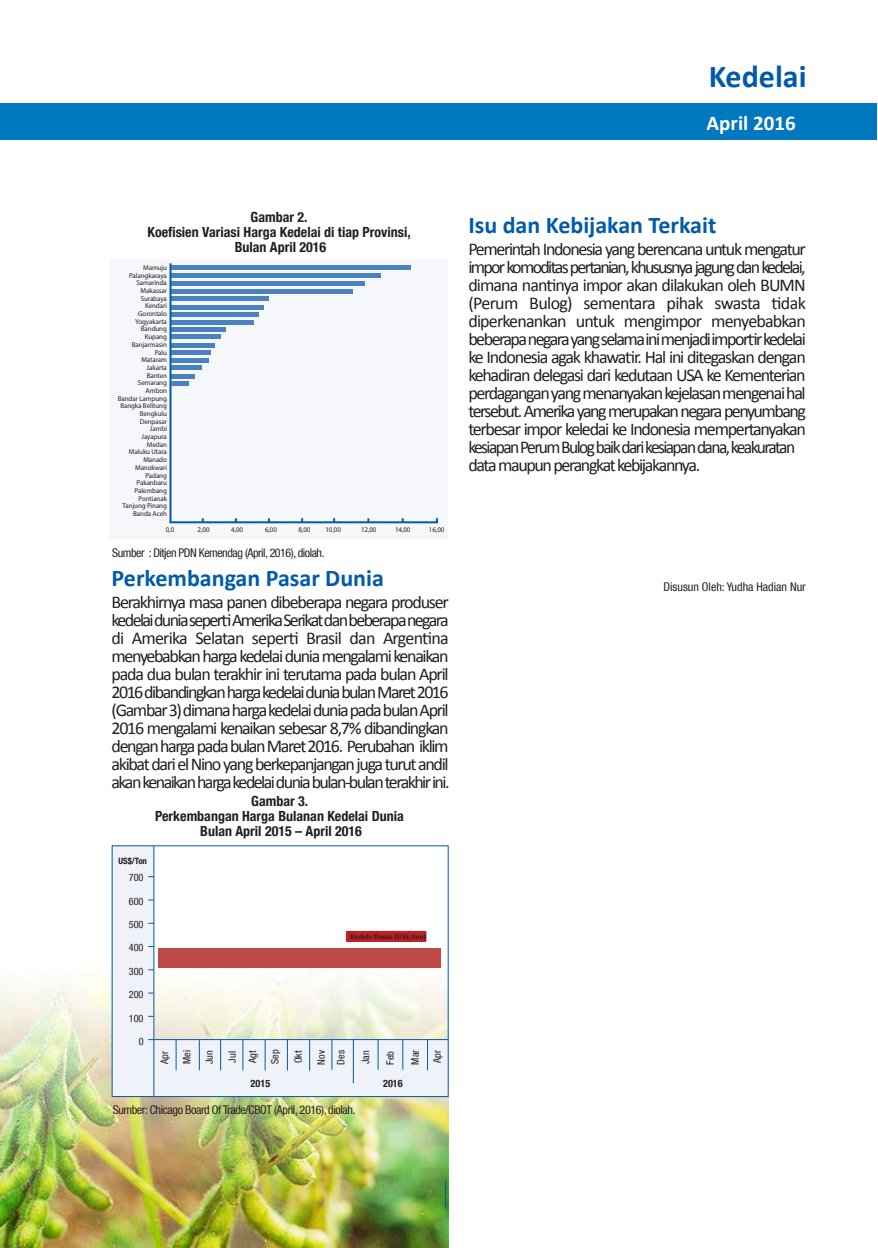
<style>
.page{position:relative;width:878px;height:1248px;background:#fff}
.page>*{position:absolute;margin:0;border:0;box-sizing:border-box;transform-origin:0 0}
.t1{font:700 32px "Calibri";color:#015aaa}
.t2{font:700 24px "Calibri";color:#015aaa}
.t3{font:700 21px "Calibri";color:#fff}
.t4{font:18px/18px "Calibri";letter-spacing:-.075em;color:#231f20;text-align:justify}
.t5{font:700 condensed 14px/15px "Helvetica Neue LT Com";color:#231f20;text-align:center}
.t6{font:condensed 12px "Helvetica Neue LT Com";letter-spacing:-.03em;color:#231f20}
.t7{font:condensed 12px "Helvetica Neue LT Com";color:#231f20}
.t8{font:condensed 10.2px/22.2px "Helvetica Neue LT Com";color:#231f20}
.t9{font:700 condensed 10.2px "Helvetica Neue LT Com";color:#231f20}
.t10{font:700 condensed 8.8px "Helvetica Neue LT Com";color:#231f20}
.t11{font:7px/7.6px "Myriad Pro";letter-spacing:-.01em;color:#231f20;text-align:right}
.t12{font:700 7px "Cambria";color:#231f20}
</style>
<div class="page">
<img style="left:0;top:948px;width:449px;height:300px">
<div style="left:0;top:104px;width:877px;height:36px;background:#0078c0"></div>
<svg style="left:445px;top:1180px;width:1px;height:28px"></svg>
<div style="left:110px;top:259px;width:338px;height:280px;background:#eff2f9"></div>
<div style="left:171px;top:358px;width:37px;height:5px;background:#4a81bf"></div>
<div style="left:171px;top:350px;width:40px;height:5px;background:#4a81bf"></div>
<div style="left:171px;top:365px;width:30px;height:5px;background:#4a81bf"></div>
<hr style="left:170px;top:343px;width:45px;height:4px;background:#4a81bf">
<hr style="left:171px;top:281px;width:194px;height:4px;background:#4a81bf">
<hr style="left:171px;top:335px;width:49px;height:4px;background:#4a81bf">
<hr style="left:171px;top:328px;width:55px;height:4px;background:#4a81bf">
<hr style="left:171px;top:305px;width:92px;height:4px;background:#4a81bf">
<hr style="left:171px;top:297px;width:98px;height:4px;background:#4a81bf">
<hr style="left:171px;top:289px;width:182px;height:4px;background:#4a81bf">
<div style="left:171px;top:273px;width:210px;height:5px;background:#4a81bf"></div>
<hr style="left:170px;top:266px;width:241px;height:4px;background:#4a81bf">
<div style="left:171px;top:320px;width:82px;height:5px;background:#4a81bf"></div>
<hr style="left:171px;top:312px;width:88px;height:4px;background:#4a81bf">
<hr style="left:171px;top:521px;width:267px;height:2px;background:#015aaa">
<div style="left:171px;top:374px;width:24px;height:5px;background:#4a81bf"></div>
<hr style="left:170px;top:263px;width:2px;height:260px;background:#015aaa">
<div style="left:171px;top:381px;width:18px;height:5px;background:#4a81bf"></div>
<div style="left:112px;top:846px;width:42px;height:250px;background:#eff2f9"></div>
<div style="left:151px;top:1040px;width:297px;height:57px;background:#eff2f9"></div>
<hr style="left:153px;top:846px;width:1px;height:250px;background:#015aaa">
<hr style="left:331px;top:1040px;width:1px;height:30px;background:#015aaa">
<hr style="left:309px;top:1040px;width:1px;height:31px;background:#015aaa">
<hr style="left:287px;top:1040px;width:1px;height:31px;background:#015aaa">
<hr style="left:265px;top:1040px;width:1px;height:31px;background:#015aaa">
<hr style="left:199px;top:1040px;width:1px;height:30px;background:#015aaa">
<hr style="left:220px;top:1040px;width:1px;height:30px;background:#015aaa">
<hr style="left:242px;top:1040px;width:1px;height:30px;background:#015aaa">
<hr style="left:176px;top:1040px;width:1px;height:30px;background:#015aaa">
<hr style="left:154px;top:1039px;width:294px;height:1px;background:#015aaa">
<hr style="left:427px;top:1040px;width:1px;height:30px;background:#015aaa">
<hr style="left:402px;top:1040px;width:1px;height:30px;background:#015aaa">
<hr style="left:378px;top:1040px;width:1px;height:30px;background:#015aaa">
<hr style="left:353px;top:1040px;width:1px;height:43px;background:#015aaa">
<div style="left:346px;top:931px;width:80px;height:11px;background:#c02025"></div>
<div style="left:158px;top:948px;width:283px;height:20px;background:#bf4b49"></div>
<h1 class="t1" style="left:709px;top:56px;width:99px">Kedelai</h1>
<p class="t3" style="left:707px;top:110px;width:91px">April 2016</p>
<p class="t5" style="left:148px;top:210px;width:265px">Gambar 2.<br>Koefisien Variasi Harga Kedelai di tiap Provinsi,<br>Bulan April 2016</p>
<p class="t11" style="left:118px;top:264px;width:51px">Mamuju<br>Palangkaraya<br>Samarinda<br>Makassar<br>Surabaya<br>Kendari<br>Gorontalo<br>Yogyakarta<br>Bandung<br>Kupang<br>Banjarmasin<br>Palu<br>Mataram<br>Jakarta<br>Banten<br>Semarang<br>Ambon<br>Bandar Lampung<br>Bangka Belitung<br>Bengkulu<br>Denpasar<br>Jambi<br>Jayapura<br>Medan<br>Maluku Utara<br>Manado<br>Manokwari<br>Padang<br>Pakanbaru<br>Palembang<br>Pontianak<br>Tanjung Pinang<br>Banda Aceh</p>
<p class="t11" style="left:166px;top:526px;width:10px">0,0</p>
<p class="t11" style="left:198px;top:526px;width:13px">2,00</p>
<p class="t11" style="left:231px;top:526px;width:13px">4,00</p>
<p class="t11" style="left:265px;top:526px;width:13px">6,00</p>
<p class="t11" style="left:298px;top:526px;width:13px">8,00</p>
<p class="t11" style="left:325px;top:526px;width:17px">10,00</p>
<p class="t11" style="left:361px;top:526px;width:17px">12,00</p>
<p class="t11" style="left:395px;top:526px;width:17px">14,00</p>
<p class="t11" style="left:429px;top:526px;width:17px">16,00</p>
<p class="t6" style="left:112px;top:546px;width:214px">Sumber : Ditjen PDN Kemendag (April, 2016), diolah.</p>
<h2 class="t2" style="left:112px;top:563px;width:274px">Perkembangan Pasar Dunia</h2>
<p class="t4" style="left:112px;top:592px;width:340px">Berakhirnya masa panen dibeberapa negara produser kedelaidunia seperti Amerika Serikat dan beberapa negara di Amerika Selatan seperti Brasil dan Argentina menyebabkan harga kedelai dunia mengalami kenaikan pada dua bulan terakhir ini terutama pada bulan April 2016 dibandingkan harga kedelaidunia bulan Maret 2016 (Gambar 3) dimana harga kedelai dunia pada bulan April 2016 mengalami kenaikan sebesar 8,7% dibandingkan dengan harga pada bulan Maret 2016. Perubahan iklim akibat dari el Nino yang berkepanjangan juga turut andil akan kenaikan harga kedelaidunia bulan-bulan terakhir ini.</p>
<p class="t10" style="left:118px;top:856px;width:30px">US$/Ton</p>
<p class="t8" style="left:129px;top:866px;width:16px">700</p>
<p class="t8" style="left:129px;top:890px;width:16px">600</p>
<p class="t8" style="left:129px;top:913px;width:16px">500</p>
<p class="t8" style="left:129px;top:937px;width:16px">400</p>
<p class="t8" style="left:129px;top:960px;width:16px">300</p>
<p class="t8" style="left:129px;top:983px;width:16px">200</p>
<p class="t8" style="left:129px;top:1007px;width:16px">100</p>
<p class="t8" style="left:139px;top:1030px;width:6px">0</p>
<p class="t5" style="left:155px;top:794px;width:250px">Gambar 3.<br>Perkembangan Harga Bulanan Kedelai Dunia<br>Bulan April 2015 – April 2016</p>
<p class="t12" style="left:350px;top:932px;width:78px">Kedele Dunia (US$/ton)</p>
<p class="t8" style="left:241px;top:1064px;width:16px;rotate:-90deg">Agt<br>Sep</p>
<p class="t8" style="left:287px;top:1063px;width:14px;rotate:-90deg">Okt</p>
<p class="t8" style="left:153px;top:1064px;width:15px;rotate:-90deg">Apr<br>Mei</p>
<p class="t8" style="left:198px;top:1064px;width:15px;rotate:-90deg">Jun</p>
<p class="t8" style="left:221px;top:1063px;width:13px;rotate:-90deg">Jul</p>
<p class="t8" style="left:311px;top:1065px;width:16px;line-height:19.8px;rotate:-90deg">Nov<br>Des</p>
<p class="t9" style="left:251px;top:1077px;width:21px">2015</p>
<p class="t8" style="left:354px;top:1064px;width:15px;rotate:-90deg">Jan</p>
<p class="t8" style="left:379px;top:1065px;width:15px;rotate:-90deg">Feb</p>
<p class="t8" style="left:404px;top:1065px;width:16px;rotate:-90deg">Mar</p>
<p class="t9" style="left:383px;top:1077px;width:21px">2016</p>
<p class="t8" style="left:426px;top:1063px;width:14px;rotate:-90deg">Apr</p>
<p class="t6" style="left:113px;top:1103px;width:244px">Sumber: Chicago Board Of Trade/CBOT (April, 2016), diolah.</p>
<h2 class="t2" style="left:468px;top:211px;width:249px">Isu dan Kebijakan Terkait</h2>
<p class="t4" style="left:468px;top:240px;width:339px;text-align:left">Pemerintah Indonesia yang berencana untuk mengatur impor komoditas pertanian, khususnya jagung dan kedelai, dimana nantinya impor akan dilakukan oleh BUMN (Perum Bulog) sementara pihak swasta tidak diperkenankan untuk mengimpor menyebabkan beberapa negara yang selama inimenjadiimportir kedelai ke Indonesia agak khawatir. Hal ini ditegaskan dengan kehadiran delegasi dari kedutaan USA ke Kementerian perdagangan yang menanyakan kejelasan mengenai hal tersebut. Amerika yang merupakan negara penyumbang terbesar impor keledai ke Indonesia mempertanyakan kesiapan Perum Bulog baik dari kesiapan dana, keakuratan data maupun perangkat kebijakannya.</p>
<p class="t7" style="left:664px;top:580px;width:144px">Disusun Oleh: Yudha Hadian Nur</p>
</div>
